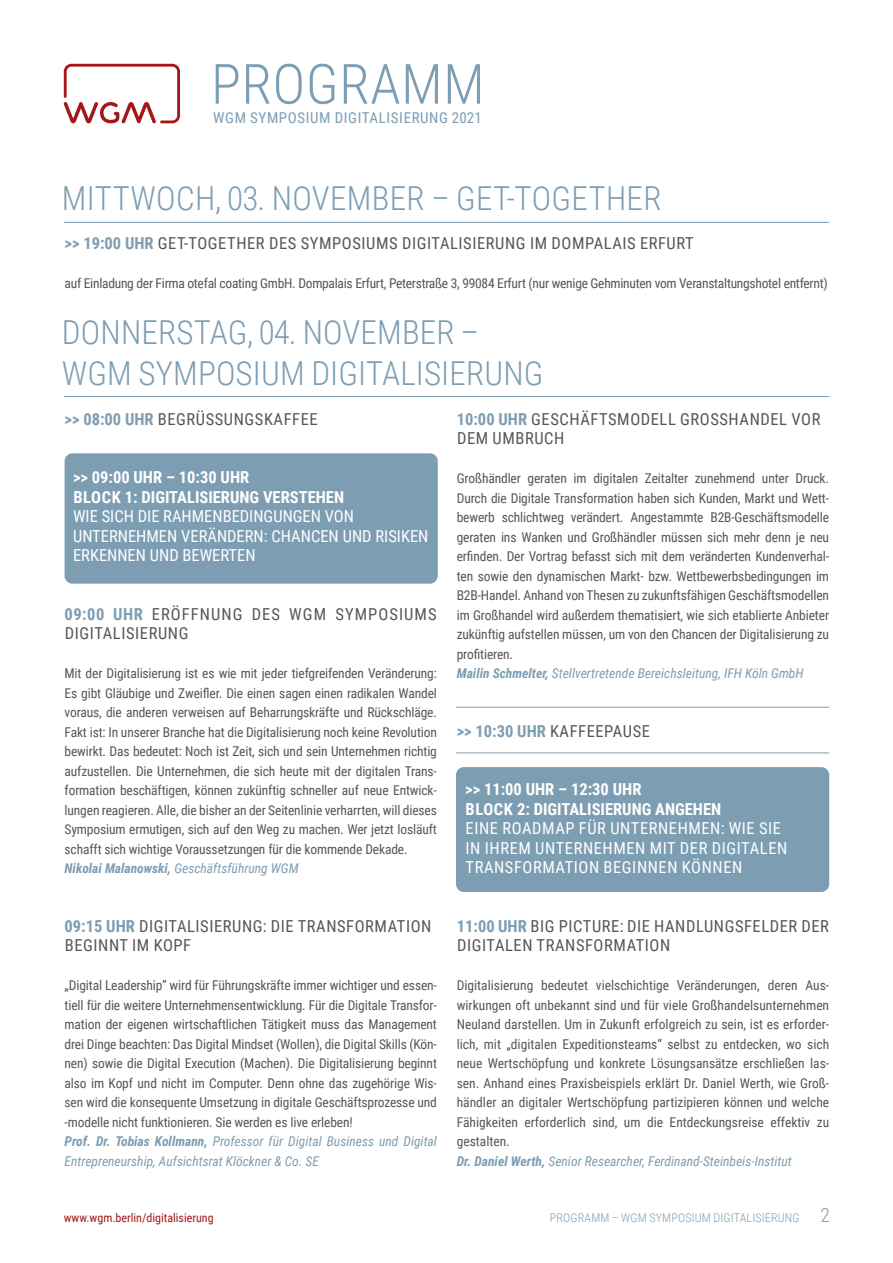
<style>
.page{position:relative;width:893px;height:1263px;background:#fff}
.page>*{position:absolute;margin:0;border:0;box-sizing:border-box;transform-origin:0 0}
.t1{font:300 55.5px "Roboto Condensed";letter-spacing:.01em;color:#7d9db3}
.t2{font:300 33px/40.5px "Roboto Condensed";letter-spacing:.005em;color:#7d9db3}
.t3{font:300 19.65px "Roboto Condensed";color:#7d9db3}
.t4{font:16.5px/19.5px "Roboto Condensed";letter-spacing:.035em;color:#565656}
.t5{font:700 16.5px/19.5px "Roboto Condensed";color:#fff}
.t6{font:16.5px/19.5px "Roboto Condensed";letter-spacing:.035em;color:#fff}
.t7{font:16.5px/19.5px "Roboto Condensed";letter-spacing:.015em;color:#fff}
.t8{font:16.5px/19.5px "Roboto Condensed";letter-spacing:.065em;color:#565656}
.t9{font:15px "Roboto Condensed";letter-spacing:.04em;color:#7d9db3}
.t10{font:13.5px/19.5px "Roboto Condensed";letter-spacing:-.01em;color:#565656}
.t11{font:300 12px "Roboto Condensed";letter-spacing:.015em;color:#7d9db3}
.t12{font:12px "Roboto Condensed";color:#a51618}
.s1{font-weight:700;color:#7d9db3}
.s2{font-weight:700;font-style:italic;color:#7d9db3}
.s3{font-style:italic;color:#7d9db3}
</style>
<div class="page">
<div style="left:456px;top:767px;width:373px;height:125px;background:#7d9db3;border-radius:8px"></div>
<hr style="left:456px;top:707px;width:373px;height:1px;background:#7d9db3">
<hr style="left:456px;top:753px;width:373px;height:1px;background:#7d9db3">
<div style="left:65px;top:453px;width:373px;height:131px;background:#7d9db3;border-radius:8px"></div>
<svg style="left:64px;top:64px;width:116px;height:59px"></svg>
<hr style="left:64px;top:396px;width:765px;height:1px;background:#7d9db3">
<hr style="left:64px;top:222px;width:765px;height:1px;background:#7d9db3">
<h1 class="t1" style="left:211px;top:45px;width:275px">PROGRAMM</h1>
<p class="t9" style="left:213px;top:107px;width:270px">WGM SYMPOSIUM DIGITALISIERUNG 2021</p>
<h2 class="t2" style="left:62px;top:177px;width:601px">MITTWOCH, 03. NOVEMBER – GET-TOGETHER</h2>
<p class="t4" style="left:65px;top:233px;width:631px"><span class="s1">&gt;&gt; 19:00 UHR</span> GET-TOGETHER DES SYMPOSIUMS DIGITALISIERUNG IM DOMPALAIS ERFURT</p>
<p class="t10" style="left:65px;top:273px;width:765px">auf Einladung der Firma otefal coating GmbH. Dompalais Erfurt, Peterstraße 3, 99084 Erfurt (nur wenige Gehminuten vom Veranstaltungshotel entfernt)</p>
<h2 class="t2" style="left:62px;top:311px;width:483px">DONNERSTAG, 04. NOVEMBER –<br>WGM SYMPOSIUM DIGITALISIERUNG</h2>
<p class="t4" style="left:65px;top:408px;width:255px"><span class="s1">&gt;&gt; 08:00 UHR</span> BEGRÜSSUNGSKAFFEE</p>
<p class="t4" style="left:457px;top:408px;width:365px"><span class="s1">10:00 UHR</span> GESCHÄFTSMODELL GROSSHANDEL VOR<br>DEM UMBRUCH</p>
<p class="t10" style="left:457px;top:468px;width:374px">Großhändler geraten im digitalen Zeitalter zunehmend unter Druck.<br>Durch die Digitale Transformation haben sich Kunden, Markt und Wett&shy;bewerb schlichtweg verändert. Angestammte B2B-Geschäftsmodelle geraten ins Wanken und Großhändler müssen sich mehr denn je neu erfinden. Der Vortrag befasst sich mit dem veränderten Kundenverhal&shy;ten sowie den dynamischen Markt- bzw. Wettbewerbsbedingungen im B2B-Handel. Anhand von Thesen zu zukunftsfähigen Geschäftsmodellen im Großhandel wird außerdem thematisiert, wie sich etablierte Anbieter zukünftig aufstellen müssen, um von den Chancen der Digitalisierung zu profitieren.<br><span class="s2">Mailin Schmelter,</span> <span class="s3">Stellvertretende Bereichsleitung, IFH Köln GmbH</span></p>
<p class="t5" style="left:73px;top:467px;width:273px">&gt;&gt; 09:00 UHR – 10:30 UHR<br>BLOCK 1: DIGITALISIERUNG VERSTEHEN</p>
<p class="t7" style="left:73px;top:506px;width:357px">WIE SICH DIE RAHMENBEDINGUNGEN VON<br>UNTERNEHMEN VERÄNDERN: CHANCEN UND RISIKEN<br>ERKENNEN UND BEWERTEN</p>
<p class="t8" style="left:65px;top:603px;width:374px"><span class="s1">09:00 UHR</span> ERÖFFNUNG DES WGM SYMPOSIUMS<br>DIGITALISIERUNG</p>
<p class="t10" style="left:65px;top:663px;width:374px">Mit der Digitalisierung ist es wie mit jeder tiefgreifenden Veränderung:<br>Es gibt Gläubige und Zweifler. Die einen sagen einen radikalen Wandel voraus, die anderen verweisen auf Beharrungskräfte und Rückschläge.<br>Fakt ist: In unserer Branche hat die Digitalisierung noch keine Revolution bewirkt. Das bedeutet: Noch ist Zeit, sich und sein Unternehmen richtig aufzustellen. Die Unternehmen, die sich heute mit der digitalen Trans&shy;formation beschäftigen, können zukünftig schneller auf neue Entwick&shy;lungen reagieren. Alle, die bisher an der Seitenlinie verharrten, will dieses Symposium ermutigen, sich auf den Weg zu machen. Wer jetzt losläuft schafft sich wichtige Voraussetzungen für die kommende Dekade.<br><span class="s2">Nikolai Malanowski,</span> <span class="s3">Geschäftsführung WGM</span></p>
<p class="t4" style="left:457px;top:720px;width:195px"><span class="s1">&gt;&gt; 10:30 UHR</span> KAFFEEPAUSE</p>
<p class="t5" style="left:465px;top:779px;width:258px">&gt;&gt; 11:00 UHR – 12:30 UHR<br>BLOCK 2: DIGITALISIERUNG ANGEHEN</p>
<p class="t6" style="left:466px;top:818px;width:323px">EINE ROADMAP FÜR UNTERNEHMEN: WIE SIE<br>IN IHREM UNTERNEHMEN MIT DER DIGITALEN<br>TRANSFORMATION BEGINNEN KÖNNEN</p>
<p class="t4" style="left:65px;top:915px;width:368px"><span class="s1">09:15 UHR</span> DIGITALISIERUNG: DIE TRANSFORMATION<br>BEGINNT IM KOPF</p>
<p class="t10" style="left:65px;top:975px;width:374px">„Digital Leadership“ wird für Führungskräfte immer wichtiger und essen&shy;tiell für die weitere Unternehmensentwicklung. Für die Digitale Transfor&shy;mation der eigenen wirtschaftlichen Tätigkeit muss das Management drei Dinge beachten: Das Digital Mindset (Wollen), die Digital Skills (Kön&shy;nen) sowie die Digital Execution (Machen). Die Digitalisierung beginnt also im Kopf und nicht im Computer. Denn ohne das zugehörige Wis&shy;sen wird die konsequente Umsetzung in digitale Geschäftsprozesse und -modelle nicht funktionieren. Sie werden es live erleben!<br><span class="s2">Prof. Dr. Tobias Kollmann,</span> <span class="s3">Professor für Digital Business und Digital Entrepreneurship, Aufsichtsrat Klöckner &amp; Co. SE</span></p>
<p class="t4" style="left:457px;top:915px;width:374px"><span class="s1">11:00 UHR</span> BIG PICTURE: DIE HANDLUNGSFELDER DER<br>DIGITALEN TRANSFORMATION</p>
<p class="t10" style="left:457px;top:975px;width:374px">Digitalisierung bedeutet vielschichtige Veränderungen, deren Aus&shy;wirkungen oft unbekannt sind und für viele Großhandelsunternehmen Neuland darstellen. Um in Zukunft erfolgreich zu sein, ist es erforder&shy;lich, mit „digitalen Expeditionsteams“ selbst zu entdecken, wo sich neue Wertschöpfung und konkrete Lösungsansätze erschließen las&shy;sen. Anhand eines Praxisbeispiels erklärt Dr. Daniel Werth, wie Groß&shy;händler an digitaler Wertschöpfung partizipieren können und welche Fähigkeiten erforderlich sind, um die Entdeckungsreise effektiv zu gestalten.<br><span class="s2">Dr. Daniel Werth,</span> <span class="s3">Senior Researcher, Ferdinand-Steinbeis-Institut</span></p>
<p class="t12" style="left:64px;top:1209px;width:151px">www.wgm.berlin/digitalisierung</p>
<p class="t11" style="left:550px;top:1209px;width:251px">PROGRAMM – WGM SYMPOSIUM DIGITALISIERUNG</p>
<h3 class="t3" style="left:820px;top:1201px;width:11px">2</h3>
</div>
